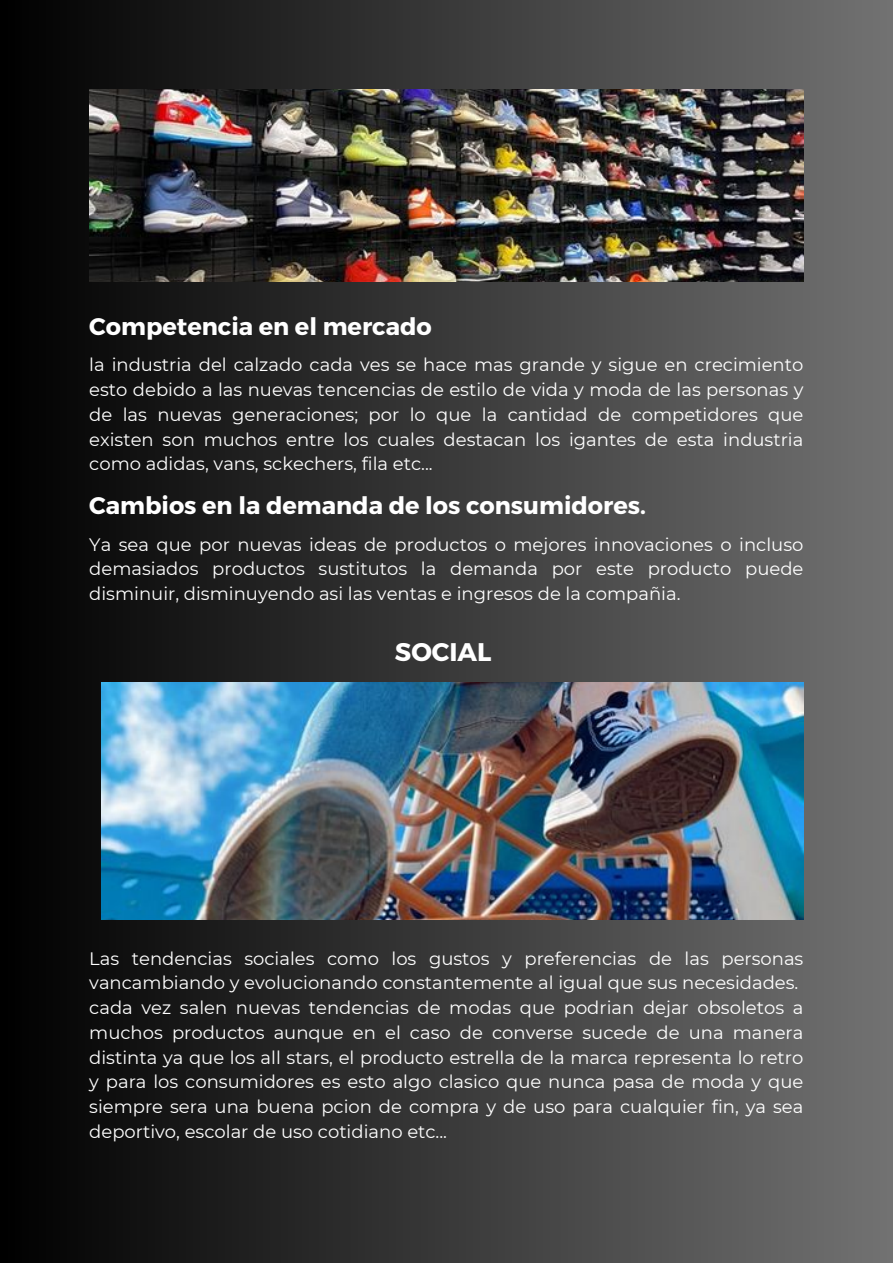
<style>
.page{position:relative;width:893px;height:1264px;background:#fff}
.page>*{position:absolute;margin:0;border:0;box-sizing:border-box;transform-origin:0 0}
.t1{font:700 25.5px "Montserrat";color:#fff}
.t2{font:700 24px "Montserrat";color:#fff}
.t3{font:18px/24.8px "Montserrat";color:#fff;text-align:justify}
</style>
<div class="page">
<div style="left:0;top:0;width:892px;height:1262px;background:linear-gradient(to right,#000,#727272)"></div>
<img style="left:102px;top:682px;width:701px;height:237px">
<img style="left:89px;top:89px;width:714px;height:192px">
<p class="t2" style="left:89px;top:311px;width:344px">Competencia en el mercado</p>
<p class="t3" style="left:89px;top:352px;width:715px">la industria del calzado cada ves se hace mas grande y sigue en crecimiento esto debido a las nuevas tencencias de estilo de vida y moda de las personas y de las nuevas generaciones; por lo que la cantidad de competidores que existen son muchos entre los cuales destacan los igantes de esta industria como adidas, vans, sckechers, fila etc...</p>
<p class="t2" style="left:89px;top:490px;width:558px">Cambios en la demanda de los consumidores.</p>
<p class="t3" style="left:89px;top:532px;width:715px">Ya sea que por nuevas ideas de productos o mejores innovaciones o incluso demasiados productos sustitutos la demanda por este producto puede disminuir, disminuyendo asi las ventas e ingresos de la compañia.</p>
<p class="t1" style="left:395px;top:635px;width:98px">SOCIAL</p>
<p class="t3" style="left:89px;top:945px;width:715px">Las tendencias sociales como los gustos y preferencias de las personas vancambiando y evolucionando constantemente al igual que sus necesidades.</p>
<p class="t3" style="left:89px;top:995px;width:715px">cada vez salen nuevas tendencias de modas que podrian dejar obsoletos a muchos productos aunque en el caso de converse sucede de una manera distinta ya que los all stars, el producto estrella de la marca representa lo retro y para los consumidores es esto algo clasico que nunca pasa de moda y que siempre sera una buena pcion de compra y de uso para cualquier fin, ya sea deportivo, escolar de uso cotidiano etc...</p>
</div>
